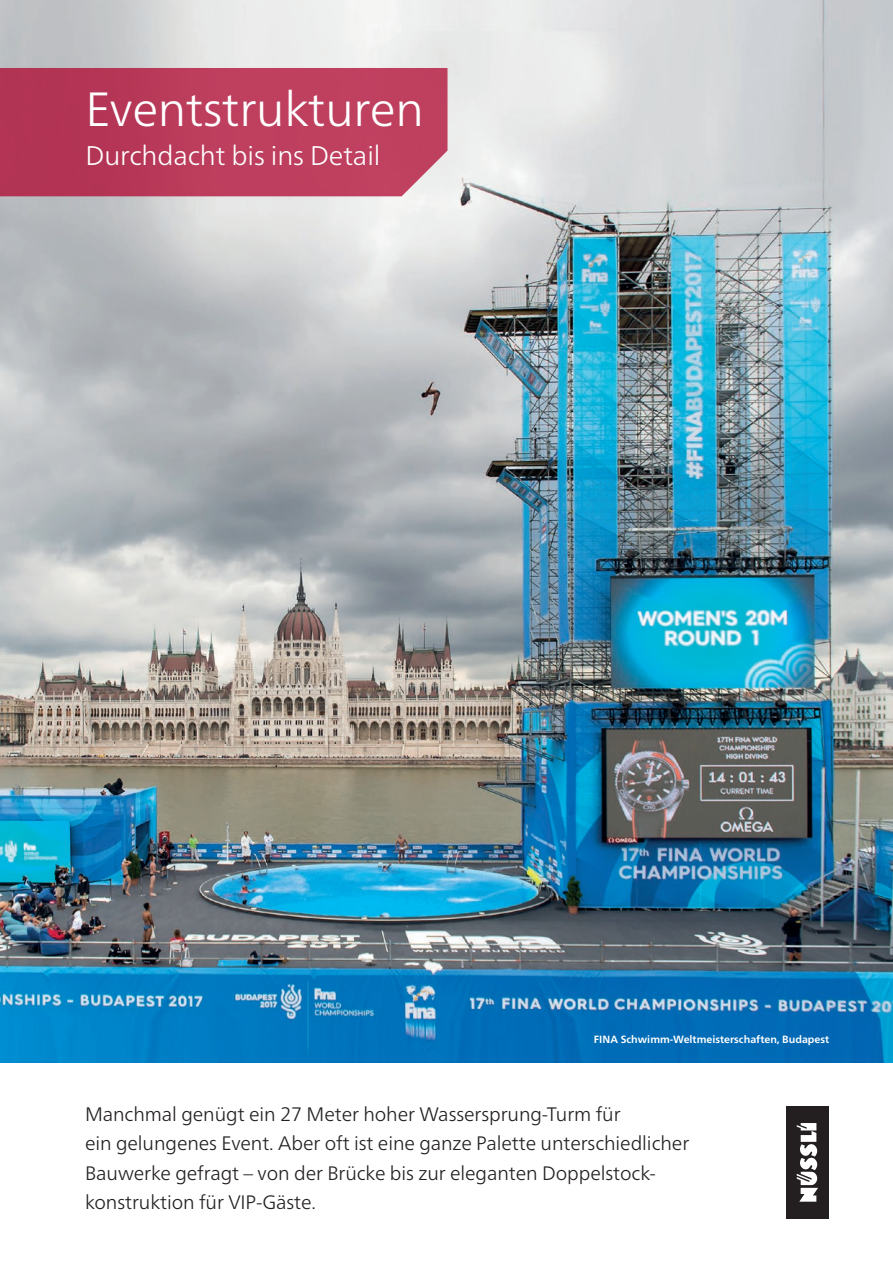
<style>
.page{position:relative;width:893px;height:1263px;background:#fff}
.page>*{position:absolute;margin:0;border:0;box-sizing:border-box;transform-origin:0 0}
.t1{font:300 48px "Frutiger Neue LTW1 G";letter-spacing:-.005em;color:#fff}
.t2{font:300 27px "Frutiger Neue LTW1 G";letter-spacing:-.005em;color:#fff}
.t3{font:300 19.5px/29.2px "Frutiger Neue LTW1 G";letter-spacing:-.005em;color:#231f20}
.t4{font:700 10.5px "Frutiger Neue LTW1 G";color:#fff}
</style>
<div class="page">
<img style="left:0;top:0;width:893px;height:1063px">
<div style="left:787px;top:1106px;width:42px;height:113px;background:#231f20"></div>
<svg style="left:797px;top:1123px;width:21px;height:79px"></svg>
<svg style="left:0;top:68px;width:447px;height:128px;background:#ba3e5d"></svg>
<h1 class="t1" style="left:86px;top:74px;width:340px">Eventstrukturen</h1>
<h2 class="t2" style="left:86px;top:136px;width:296px">Durchdacht bis ins Detail</h2>
<p class="t4" style="left:594px;top:1032px;width:237px">FINA Schwimm-Weltmeisterschaften, Budapest</p>
<p class="t3" style="left:85px;top:1098px;width:606px">Manchmal genügt ein 27 Meter hoher Wassersprung-Turm für<br>ein gelungenes Event. Aber oft ist eine ganze Palette unterschiedlicher Bauwerke gefragt – von der Brücke bis zur eleganten Doppelstock&shy;konstruktion für VIP-Gäste.</p>
</div>
